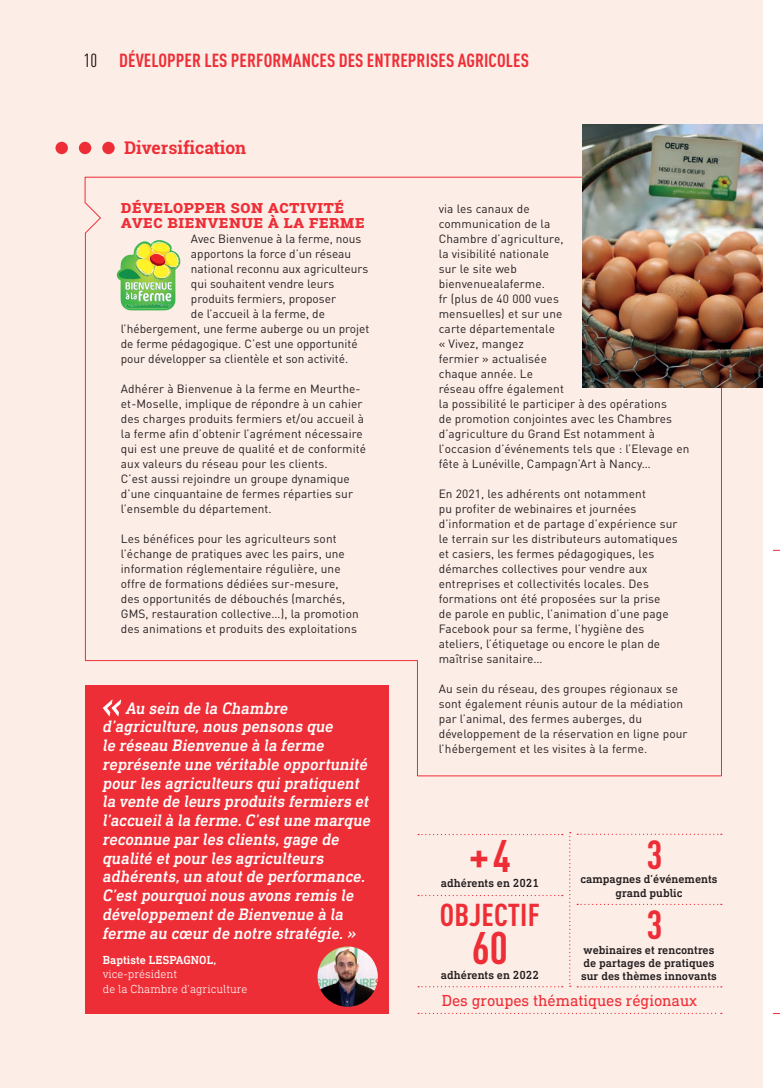
<style>
.page{position:relative;width:780px;height:1088px;background:#fff}
.page>*{position:absolute;margin:0;border:0;box-sizing:border-box;transform-origin:0 0}
.t1{font:700 condensed 45px "DINOT";color:#ee2e36}
.t2{font:700 condensed 40px "DINOT";color:#ee2e36}
.t3{font:700 condensed 31.25px "DINOT";letter-spacing:.005em;color:#ee2e36}
.t4{font:700 condensed 18.75px "DINOT";letter-spacing:.005em;color:#ee2e36}
.t5{font:condensed 18.75px "DINOT";color:#110a0c}
.t6{font:700 17.5px/15px "Roboto Slab";color:#ee2e36}
.t7{font:italic 500 16.88px/18.8px "DIN Next Slab Pro";color:#fff}
.t8{font:16.25px "DIN Next Slab Pro";letter-spacing:-.005em;color:#ee2e36}
.t9{font:11.88px/15px "DINOT";letter-spacing:.01em;color:#231f20}
.t10{font:500 11.88px/13.1px "DIN Next Slab Pro";color:#231f20;text-align:center}
.t11{font:300 11.88px/14.4px "DIN Next Slab Pro";color:#fff}
.t12{font:500 11.88px "DIN Next Slab Pro";color:#fff}
</style>
<div class="page">
<div style="left:0;top:0;width:762px;height:1088px;background:#fdede7"></div>
<svg style="left:418px;top:834px;width:144px;height:1px"></svg>
<svg style="left:418px;top:895px;width:144px;height:1px"></svg>
<svg style="left:418px;top:986px;width:144px;height:1px"></svg>
<svg style="left:577px;top:834px;width:144px;height:1px"></svg>
<svg style="left:577px;top:904px;width:144px;height:1px"></svg>
<svg style="left:577px;top:986px;width:144px;height:1px"></svg>
<svg style="left:569px;top:832px;width:1px;height:155px"></svg>
<svg style="left:418px;top:1013px;width:303px;height:1px"></svg>
<div style="left:85px;top:685px;width:303px;height:329px;background:#ee2e36"></div>
<img style="left:317px;top:946px;width:61px;height:61px;border-radius:30px">
<div style="left:55px;top:142px;width:13px;height:12px;background:#ee2e36;border-radius:50%"></div>
<div style="left:79px;top:142px;width:12px;height:12px;background:#ee2e36;border-radius:50%"></div>
<div style="left:102px;top:142px;width:13px;height:12px;background:#ee2e36;border-radius:50%"></div>
<svg style="left:84px;top:176px;width:638px;height:600px"></svg>
<img style="left:583px;top:124px;width:179px;height:264px">
<h3 class="t5" style="left:84px;top:50px;width:15px">10</h3>
<h3 class="t4" style="left:119px;top:49px;width:411px">DÉVELOPPER LES PERFORMANCES DES ENTREPRISES AGRICOLES</h3>
<h3 class="t6" style="left:124px;top:140px;width:124px">Diversification</h3>
<h3 class="t6" style="left:121px;top:199px;width:246px">Développer son Activité<br>Avec Bienvenue à lA ferme</h3>
<p class="t9" style="left:191px;top:231px;width:172px">Avec Bienvenue à la ferme, nous</p>
<p class="t9" style="left:191px;top:246px;width:162px">apportons la force d’un réseau</p>
<p class="t9" style="left:191px;top:261px;width:179px">national reconnu aux agriculteurs</p>
<p class="t9" style="left:191px;top:276px;width:145px">qui souhaitent vendre leurs</p>
<p class="t9" style="left:191px;top:291px;width:147px">produits fermiers, proposer</p>
<p class="t9" style="left:191px;top:306px;width:136px">de l’accueil à la ferme, de</p>
<p class="t9" style="left:121px;top:321px;width:250px">l’hébergement, une ferme auberge ou un projet</p>
<p class="t9" style="left:121px;top:336px;width:238px">de ferme pédagogique. C’est une opportunité</p>
<p class="t9" style="left:121px;top:351px;width:229px">pour développer sa clientèle et son activité.</p>
<p class="t9" style="left:121px;top:381px;width:247px">Adhérer à Bienvenue à la ferme en Meurthe&shy;et-Moselle, implique de répondre à un cahier des charges produits fermiers et/ou accueil à la ferme afin d’obtenir l’agrément nécessaire qui est une preuve de qualité et de conformité aux valeurs du réseau pour les clients.<br>C’est aussi rejoindre un groupe dynamique d’une cinquantaine de fermes réparties sur l’ensemble du département.</p>
<p class="t9" style="left:121px;top:531px;width:239px">Les bénéfices pour les agriculteurs sont l’échange de pratiques avec les pairs, une information réglementaire régulière, une offre de formations dédiées sur-mesure, des opportunités de débouchés (marchés, GMS, restauration collective…), la promotion des animations et produits des exploitations</p>
<p class="t7" style="left:103px;top:698px;width:269px;text-indent:23px">Au sein de la Chambre d’agriculture, nous pensons que<br>le réseau Bienvenue à la ferme représente une véritable opportunité pour les agriculteurs qui pratiquent la vente de leurs produits fermiers et l’accueil à la ferme. C’est une marque reconnue par les clients, gage de qualité et pour les agriculteurs adhérents, un atout de performance.<br>C’est pourquoi nous avons remis le développement de Bienvenue à la ferme au cœur de notre stratégie. »</p>
<p class="t12" style="left:103px;top:953px;width:115px">Baptiste LESPAGNOL,</p>
<p class="t11" style="left:103px;top:967px;width:146px">vice-président<br>de la Chambre d’agriculture</p>
<p class="t9" style="left:438px;top:201px;width:252px">via les canaux de<br>communication de la<br>Chambre d’agriculture,<br>la visibilité nationale<br>sur le site web<br>bienvenuealaferme.<br>fr (plus de 40 000 vues<br>mensuelles) et sur une<br>carte départementale<br>« Vivez, mangez<br>fermier » actualisée<br>chaque année. Le<br>réseau offre également<br>la possibilité le participer à des opérations<br>de promotion conjointes avec les Chambres d’agriculture du Grand Est notamment à l’occasion d’événements tels que : l’Elevage en fête à Lunéville, Campagn’Art à Nancy…</p>
<p class="t9" style="left:438px;top:486px;width:240px">En 2021, les adhérents ont notamment<br>pu profiter de webinaires et journées d’information et de partage d’expérience sur le terrain sur les distributeurs automatiques et casiers, les fermes pédagogiques, les démarches collectives pour vendre aux entreprises et collectivités locales. Des formations ont été proposées sur la prise<br>de parole en public, l’animation d’une page Facebook pour sa ferme, l’hygiène des ateliers, l’étiquetage ou encore le plan de maîtrise sanitaire…</p>
<p class="t9" style="left:438px;top:681px;width:250px">Au sein du réseau, des groupes régionaux se sont également réunis autour de la médiation par l’animal, des fermes auberges, du développement de la réservation en ligne pour l’hébergement et les visites à la ferme.</p>
<h2 class="t2" style="left:646px;top:830px;width:18px">3</h2>
<p class="t10" style="left:580px;top:873px;width:139px">campagnes d’événements grand public</p>
<h2 class="t2" style="left:646px;top:900px;width:18px">3</h2>
<p class="t10" style="left:581px;top:943px;width:137px;text-align:left">webinaires et rencontres de partages de pratiques sur des thèmes innovants</p>
<h3 class="t8" style="left:441px;top:991px;width:257px">Des groupes thématiques régionaux</h3>
<h1 class="t1" style="left:469px;top:829px;width:43px">+ 4</h1>
<p class="t10" style="left:441px;top:876px;width:99px">adhérents en 2021</p>
<h3 class="t3" style="left:440px;top:896px;width:101px">OBJECTIF</h3>
<h1 class="t1" style="left:472px;top:920px;width:37px">60</h1>
<p class="t10" style="left:441px;top:968px;width:99px">adhérents en 2022</p>
</div>
